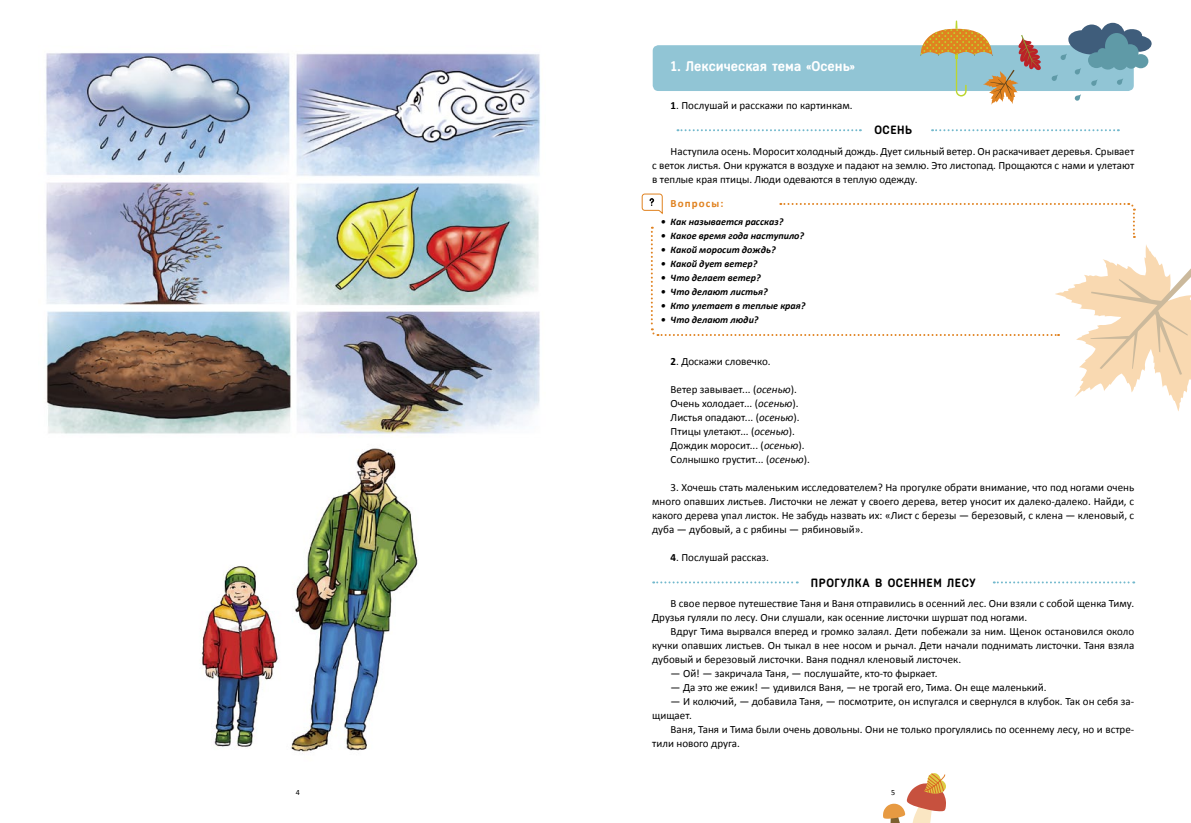
<style>
.page{position:relative;width:1191px;height:823px;background:#fff}
.page>*{position:absolute;margin:0;border:0;box-sizing:border-box;transform-origin:0 0}
.t1{font:700 14px "Fregat";color:#fff}
.t2{font:700 12px "Fregat";letter-spacing:.05em;color:#000}
.t3{font:11px/14px "Calibri";color:#000}
.t4{font:700 11px "Calibri";letter-spacing:.1em;color:#e08220}
.t5{font:italic 700 10px "Calibri";color:#000}
.t6{font:8px "Calibri";color:#000}
.s1{font-weight:700}
.s2{font-style:italic}
</style>
<div class="page">
<img style="left:46px;top:53px;width:494px;height:699px">
<svg style="left:883px;top:773px;width:63px;height:49px"></svg>
<div style="left:652px;top:45px;width:481px;height:46px;background:#91c5d5;border-radius:6px"></div>
<svg style="left:1074px;top:94px;width:7px;height:7px"></svg>
<svg style="left:1051px;top:23px;width:101px;height:63px"></svg>
<svg style="left:920px;top:21px;width:121px;height:84px"></svg>
<svg style="left:653px;top:581px;width:144px;height:2px"></svg>
<svg style="left:993px;top:581px;width:141px;height:2px"></svg>
<svg style="left:677px;top:129px;width:184px;height:2px"></svg>
<svg style="left:932px;top:129px;width:186px;height:2px"></svg>
<svg style="left:641px;top:193px;width:550px;height:218px"></svg>
<p class="t1" style="left:671px;top:59px;width:185px">1. Лексическая тема «Осень»</p>
<p class="t3" style="left:670px;top:98px;width:183px"><span class="s1">1</span>. Послушай и расскажи по картинкам.</p>
<p class="t2" style="left:874px;top:124px;width:39px">Осень</p>
<p class="t3" style="left:652px;top:144px;width:483px;text-align:justify;text-indent:18px">Наступила осень. Моросит холодный дождь. Дует сильный ветер. Он раскачивает деревья. Срывает с веток листья. Они кружатся в воздухе и падают на землю. Это листопад. Прощаются с нами и улетают в теплые края птицы. Люди одеваются в теплую одежду.</p>
<p class="t4" style="left:670px;top:196px;width:54px">Вопросы:</p>
<p class="t5" style="left:660px;top:215px;width:124px">• Как называется рассказ?</p>
<p class="t5" style="left:660px;top:229px;width:145px">• Какое время года наступило?</p>
<p class="t5" style="left:660px;top:243px;width:117px">• Какой моросит дождь?</p>
<p class="t5" style="left:660px;top:257px;width:98px">• Какой дует ветер?</p>
<p class="t5" style="left:660px;top:271px;width:101px">• Что делает ветер?</p>
<p class="t5" style="left:660px;top:285px;width:109px">• Что делают листья?</p>
<p class="t5" style="left:660px;top:299px;width:146px">• Кто улетает в теплые края?</p>
<p class="t5" style="left:660px;top:313px;width:99px">• Что делают люди?</p>
<p class="t3" style="left:670px;top:354px;width:101px"><span class="s1">2</span>. Доскажи словечко.</p>
<p class="t3" style="left:670px;top:382px;width:141px">Ветер завывает... (<span class="s2">осенью</span>).<br>Очень холодает... (<span class="s2">осенью</span>).<br>Листья опадают... (<span class="s2">осенью</span>).<br>Птицы улетают... (<span class="s2">осенью</span>).<br>Дождик моросит... (<span class="s2">осенью</span>).<br>Солнышко грустит... (<span class="s2">осенью</span>).</p>
<p class="t3" style="left:652px;top:480px;width:483px;text-align:justify;text-indent:18px">3. Хочешь стать маленьким исследователем? На прогулке обрати внимание, что под ногами очень много опавших листьев. Листочки не лежат у своего дерева, ветер уносит их далеко-далеко. Найди, с какого дерева упал листок. Не забудь назвать их: «Лист с березы — березовый, с клена — кленовый, с дуба — дубовый, а с рябины — рябиновый».</p>
<p class="t3" style="left:670px;top:550px;width:100px"><span class="s1">4</span>. Послушай рассказ.</p>
<p class="t2" style="left:811px;top:575px;width:166px">Прогулка в осеннем лесу</p>
<p class="t3" style="left:652px;top:596px;width:483px;text-indent:18px">В свое первое путешествие Таня и Ваня отправились в осенний лес. Они взяли с собой щенка Тиму.<br>Друзья гуляли по лесу. Они слушали, как осенние листочки шуршат под ногами.</p>
<p class="t3" style="left:652px;top:624px;width:483px;text-align:justify;text-indent:18px">Вдруг Тима вырвался вперед и громко залаял. Дети побежали за ним. Щенок остановился около кучки опавших листьев. Он тыкал в нее носом и рычал. Дети начали поднимать листочки. Таня взяла дубовый и березовый листочки. Ваня поднял кленовый листочек.</p>
<p class="t3" style="left:670px;top:666px;width:269px">— Ой! — закричала Таня, — послушайте, кто-то фыркает.</p>
<p class="t3" style="left:670px;top:680px;width:377px">— Да это же ежик! — удивился Ваня, — не трогай его, Тима. Он еще маленький.</p>
<p class="t3" style="left:652px;top:694px;width:483px;text-indent:18px">— И колючий, — добавила Таня, — посмотрите, он испугался и свернулся в клубок. Так он себя за&shy;щищает.</p>
<p class="t3" style="left:652px;top:722px;width:483px;text-indent:18px">Ваня, Таня и Тима были очень довольны. Они не только прогулялись по осеннему лесу, но и встре&shy;тили нового друга.</p>
<p class="t6" style="left:296px;top:786px;width:6px">4</p>
<p class="t6" style="left:891px;top:786px;width:6px">5</p>
</div>
